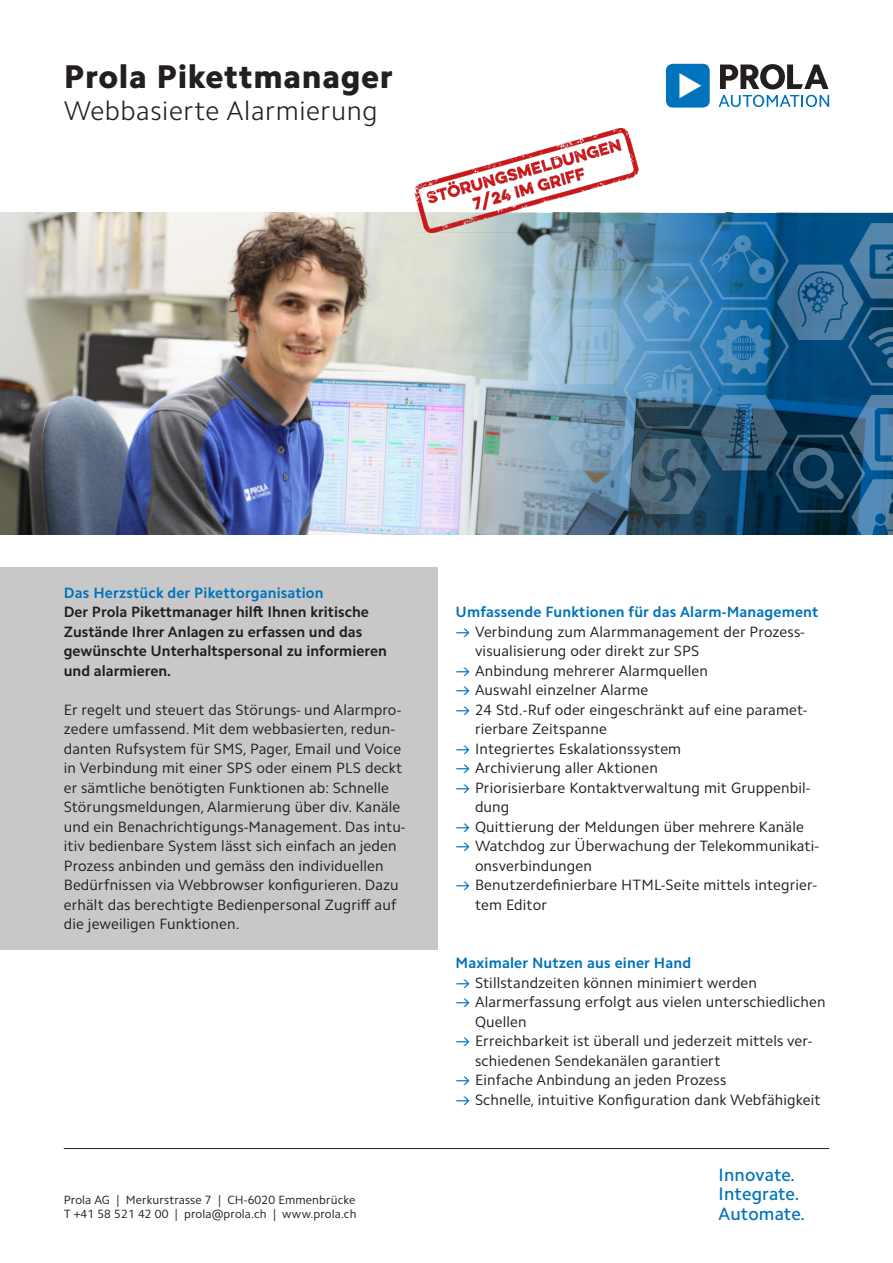
<style>
.page{position:relative;width:893px;height:1263px;background:#fff}
.page>*{position:absolute;margin:0;border:0;box-sizing:border-box;transform-origin:0 0}
.t1{font:800 33px "Camphor Std";letter-spacing:.02em;color:#231f20}
.t2{font:300 27px "Camphor Std";letter-spacing:.02em;color:#231f20}
.t3{font:500 18px "Camphor Std";letter-spacing:.005em;color:#0073bc}
.t4{font:15px/19.5px "Camphor Std";letter-spacing:.01em;color:#231f20}
.t5{font:700 15px/19.5px "Camphor Std";color:#231f20}
.t6{font:700 15px "Camphor Std";letter-spacing:.01em;color:#0073bc}
.t7{font:12px "Camphor Std";letter-spacing:.01em;color:#231f20}
.s1{color:#0073bc}
</style>
<div class="page">
<img style="left:0;top:213px;width:86px;height:322px">
<div style="left:0;top:567px;width:437px;height:382px;background:#c9c8c9"></div>
<hr style="left:64px;top:1148px;width:765px;height:1px;background:#231f20">
<svg style="left:720px;top:64px;width:108px;height:25px"></svg>
<svg style="left:719px;top:95px;width:110px;height:12px"></svg>
<svg style="left:666px;top:64px;width:44px;height:44px"></svg>
<img style="left:86px;top:213px;width:180px;height:322px">
<img style="left:266px;top:213px;width:627px;height:322px">
<img style="left:415px;top:129px;width:224px;height:104px">
<p class="t1" style="left:64px;top:57px;width:331px">Prola Pikettmanager</p>
<p class="t2" style="left:64px;top:95px;width:315px">Webbasierte Alarmierung</p>
<p class="t6" style="left:64px;top:584px;width:261px">Das Herzstück der Pikettorganisation</p>
<p class="t5" style="left:64px;top:602px;width:325px">Der Prola Pikettmanager hilft Ihnen kritische Zustände Ihrer Anlagen zu erfassen und das gewünschte Unterhaltspersonal zu informieren und alarmieren.</p>
<p class="t4" style="left:64px;top:700px;width:343px">Er regelt und steuert das Störungs- und Alarmpro&shy;zedere umfassend. Mit dem webbasierten, redun&shy;danten Rufsystem für SMS, Pager, Email und Voice in Verbindung mit einer SPS oder einem PLS deckt er sämtliche benötigten Funktionen ab: Schnelle Störungsmeldungen, Alarmierung über div. Kanäle und ein Benachrichtigungs-Management. Das intu&shy;itiv bedienbare System lässt sich einfach an jeden Prozess anbinden und gemäss den individuellen Bedürfnissen via Webbrowser konfigurieren. Dazu erhält das berechtigte Bedienpersonal Zugriff auf die jeweiligen Funktionen.</p>
<p class="t7" style="left:64px;top:1192px;width:293px">Prola AG | Merkurstrasse 7 | CH-6020 Emmenbrücke</p>
<p class="t7" style="left:64px;top:1207px;width:294px">T +41 58 521 42 00 | prola@prola.ch | www.prola.ch</p>
<p class="t6" style="left:455px;top:603px;width:364px">Umfassende Funktionen für das Alarm-Management</p>
<p class="t4" style="left:475px;top:622px;width:331px;text-indent:-20px"><span class="s1">→</span> Verbindung zum Alarmmanagement der Prozess&shy;visualisierung oder direkt zur SPS</p>
<p class="t4" style="left:455px;top:661px;width:254px"><span class="s1">→</span> Anbindung mehrerer Alarmquellen</p>
<p class="t4" style="left:455px;top:680px;width:194px"><span class="s1">→</span> Auswahl einzelner Alarme</p>
<p class="t4" style="left:475px;top:700px;width:334px;text-indent:-20px"><span class="s1">→</span> 24 Std.-Ruf oder eingeschränkt auf eine paramet&shy;rierbare Zeitspanne</p>
<p class="t4" style="left:455px;top:739px;width:227px"><span class="s1">→</span> Integriertes Eskalationssystem</p>
<p class="t4" style="left:455px;top:758px;width:204px"><span class="s1">→</span> Archivierung aller Aktionen</p>
<p class="t4" style="left:475px;top:778px;width:337px;text-indent:-20px"><span class="s1">→</span> Priorisierbare Kontaktverwaltung mit Gruppenbil&shy;dung</p>
<p class="t4" style="left:455px;top:817px;width:350px"><span class="s1">→</span> Quittierung der Meldungen über mehrere Kanäle</p>
<p class="t4" style="left:475px;top:836px;width:346px;text-indent:-20px"><span class="s1">→</span> Watchdog zur Überwachung der Telekommunikati&shy;onsverbindungen</p>
<p class="t4" style="left:475px;top:875px;width:344px;text-indent:-20px"><span class="s1">→</span> Benutzerdefinierbare HTML-Seite mittels integrier&shy;tem Editor</p>
<p class="t6" style="left:455px;top:954px;width:237px">Maximaler Nutzen aus einer Hand</p>
<p class="t4" style="left:455px;top:973px;width:303px"><span class="s1">→</span> Stillstandzeiten können minimiert werden</p>
<p class="t4" style="left:475px;top:992px;width:352px;text-indent:-20px"><span class="s1">→</span> Alarmerfassung erfolgt aus vielen unterschiedlichen<br>Quellen</p>
<p class="t4" style="left:475px;top:1031px;width:339px;text-indent:-20px"><span class="s1">→</span> Erreichbarkeit ist überall und jederzeit mittels ver&shy;schiedenen Sendekanälen garantiert</p>
<p class="t4" style="left:455px;top:1070px;width:272px"><span class="s1">→</span> Einfache Anbindung an jeden Prozess</p>
<p class="t4" style="left:455px;top:1090px;width:367px"><span class="s1">→</span> Schnelle, intuitive Konfiguration dank Webfähigkeit</p>
<p class="t3" style="left:719px;top:1164px;width:78px">Innovate.</p>
<p class="t3" style="left:719px;top:1183px;width:82px">Integrate.</p>
<p class="t3" style="left:719px;top:1203px;width:88px">Automate.</p>
</div>
